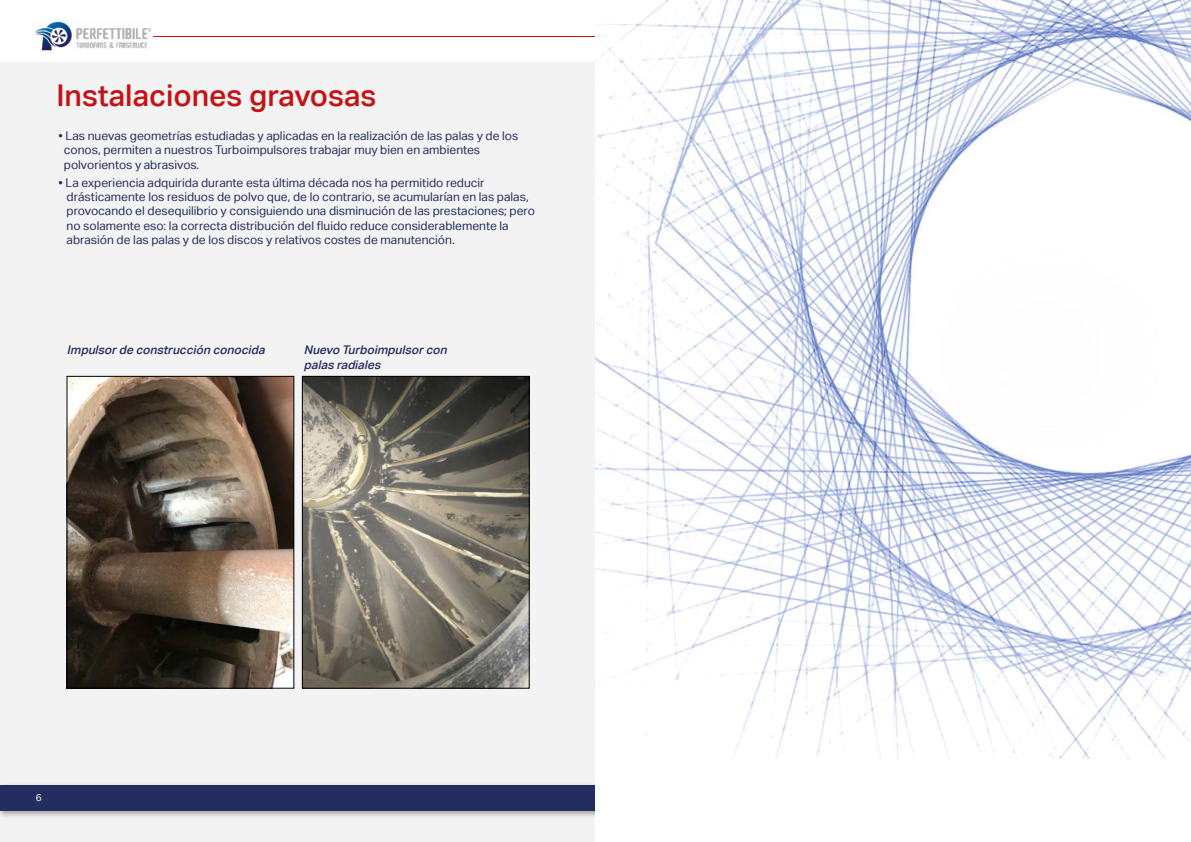
<style>
.page{position:relative;width:1191px;height:842px;background:#fff}
.page>*{position:absolute;margin:0;border:0;box-sizing:border-box;transform-origin:0 0}
.t1{font:500 30px "Aktiv Grotesk W01";color:#c51315}
.t2{font:12px/14.4px "Aktiv Grotesk W01";color:#242d5f}
.t3{font:italic 500 12px/14.4px "Aktiv Grotesk W01";color:#242d5f}
.t4{font:10px "Aktiv Grotesk W01";color:#fff}
</style>
<div class="page">
<hr style="left:153px;top:36px;width:442px;height:1px;background:#c51315">
<img style="left:35px;top:21px;width:119px;height:30px">
<div style="left:0;top:62px;width:1191px;height:780px;background:#f3f3f3"></div>
<div style="left:0;top:782px;width:1191px;height:36px;background:#000;opacity:.35"></div>
<div style="left:0;top:785px;width:1191px;height:26px;background:#242d5f"></div>
<img style="left:69px;top:378px;width:223px;height:308px">
<div style="left:67px;top:376px;width:227px;height:312px;border:1px solid #000"></div>
<img style="left:304px;top:378px;width:223px;height:308px">
<div style="left:302px;top:376px;width:227px;height:312px;border:1px solid #000"></div>
<img style="left:595px;top:0;width:596px;height:842px">
<h1 class="t1" style="left:56px;top:79px;width:321px">Instalaciones gravosas</h1>
<p class="t2" style="left:64px;top:128px;width:456px;text-indent:-5px">• Las nuevas geometrías estudiadas y aplicadas en la realización de las palas y de los conos, permiten a nuestros Turboimpulsores trabajar muy bien en ambientes polvorientos y abrasivos.</p>
<p class="t2" style="left:67px;top:175px;width:470px;text-indent:-8px">• La experiencia adquirida durante esta última década nos ha permitido reducir drásticamente los residuos de polvo que, de lo contrario, se acumularían en las palas, provocando el desequilibrio y consiguiendo una disminución de las prestaciones; pero no solamente eso: la correcta distribución del fluido reduce considerablemente la abrasión de las palas y de los discos y relativos costes de manutención.</p>
<p class="t3" style="left:67px;top:343px;width:202px">Impulsorde construcción conocida</p>
<p class="t3" style="left:304px;top:343px;width:147px">Nuevo Turboimpulsorcon palas radiales</p>
<p class="t4" style="left:36px;top:792px;width:7px">6</p>
</div>
